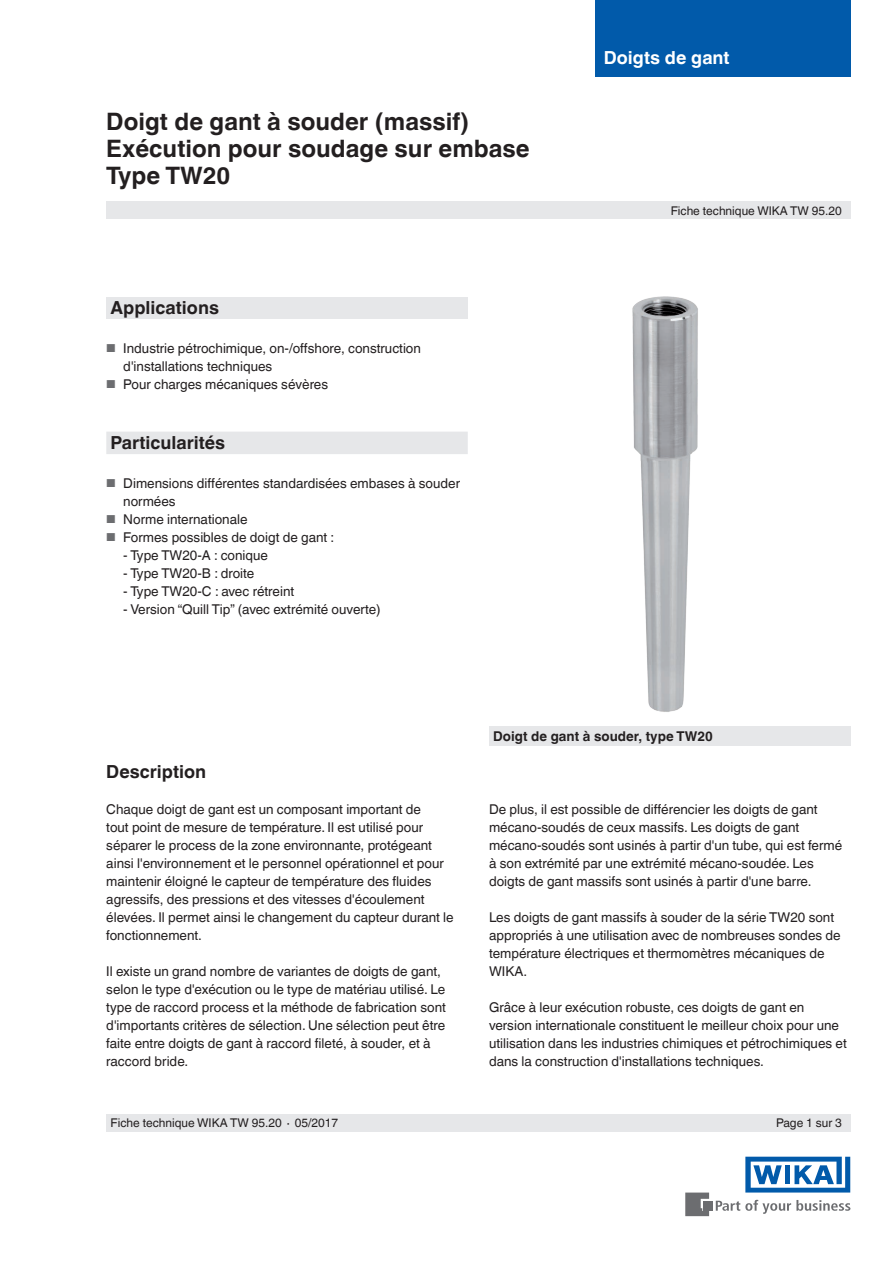
<style>
.page{position:relative;width:893px;height:1263px;background:#fff}
.page>*{position:absolute;margin:0;border:0;box-sizing:border-box;transform-origin:0 0}
.t1{font:700 24px/27px "Helvetica World";color:#231f20}
.t2{font:700 18px "Helvetica World";color:#231f20}
.t3{font:700 18px "Helvetica World";color:#fff}
.t4{font:13.5px/18px "Helvetica World";color:#231f20}
.t5{font:700 13.5px "Helvetica World";color:#231f20}
.t6{font:12px "Helvetica World";color:#231f20}
.s1{font-size:11.55px;color:#6c6d70}
</style>
<div class="page">
<div style="left:106px;top:298px;width:362px;height:21px;background:#e6e7e9"></div>
<svg style="left:716px;top:1200px;width:134px;height:14px"></svg>
<div style="left:703px;top:1201px;width:9px;height:9px;background:#6c6d70"></div>
<svg style="left:685px;top:1192px;width:24px;height:24px"></svg>
<svg style="left:745px;top:1157px;width:105px;height:35px"></svg>
<div style="left:106px;top:202px;width:744px;height:17px;background:#e6e7e9"></div>
<div style="left:106px;top:1114px;width:744px;height:17px;background:#e6e7e9"></div>
<div style="left:595px;top:0;width:255px;height:77px;background:#015aaa"></div>
<div style="left:489px;top:726px;width:361px;height:20px;background:#e6e7e9"></div>
<div style="left:106px;top:432px;width:362px;height:22px;background:#e6e7e9"></div>
<img style="left:632px;top:296px;width:66px;height:416px">
<h1 class="t1" style="left:106px;top:108px;width:425px">Doigt de gant à souder (massif)<br>Exécution pour soudage sur embase<br>Type TW20</h1>
<h2 class="t2" style="left:111px;top:297px;width:110px">Applications</h2>
<p class="t4" style="left:123px;top:339px;width:299px;text-indent:-17px"><span class="s1">■</span> Industrie pétrochimique, on-/offshore, construction d'installations techniques</p>
<p class="t4" style="left:106px;top:375px;width:223px"><span class="s1">■</span> Pour charges mécaniques sévères</p>
<h2 class="t2" style="left:111px;top:432px;width:116px">Particularités</h2>
<p class="t4" style="left:123px;top:474px;width:338px;text-indent:-17px"><span class="s1">■</span> Dimensions différentes standardisées embases à souder normées</p>
<p class="t4" style="left:106px;top:510px;width:143px"><span class="s1">■</span> Norme internationale</p>
<p class="t4" style="left:106px;top:528px;width:230px"><span class="s1">■</span> Formes possibles de doigt de gant :</p>
<p class="t4" style="left:123px;top:546px;width:146px">- Type TW20-A : conique</p>
<p class="t4" style="left:123px;top:564px;width:133px">- Type TW20-B : droite</p>
<p class="t4" style="left:123px;top:582px;width:172px">- Type TW20-C : avec rétreint</p>
<p class="t4" style="left:123px;top:600px;width:259px">- Version “Quill Tip” (avec extrémité ouverte)</p>
<h2 class="t3" style="left:604px;top:47px;width:127px">Doigts de gant</h2>
<p class="t6" style="left:671px;top:204px;width:173px">Fiche technique WIKA TW 95.20</p>
<h2 class="t2" style="left:106px;top:761px;width:101px">Description</h2>
<p class="t4" style="left:106px;top:800px;width:349px">Chaque doigt de gant est un composant important de<br>tout point de mesure de température. Il est utilisé pour séparer le process de la zone environnante, protégeant ainsi l'environnement et le personnel opérationnel et pour maintenir éloigné le capteur de température des fluides agressifs, des pressions et des vitesses d'écoulement élevées. Il permet ainsi le changement du capteur durant le fonctionnement.</p>
<p class="t4" style="left:106px;top:962px;width:341px">Il existe un grand nombre de variantes de doigts de gant, selon le type d'exécution ou le type de matériau utilisé. Le type de raccord process et la méthode de fabrication sont d'importants critères de sélection. Une sélection peut être faite entre doigts de gant à raccord fileté, à souder, et à raccord bride.</p>
<p class="t5" style="left:493px;top:728px;width:221px">Doigt de gant à souder, type TW20</p>
<p class="t4" style="left:489px;top:800px;width:355px">De plus, il est possible de différencier les doigts de gant mécano-soudés de ceux massifs. Les doigts de gant mécano-soudés sont usinés à partir d'un tube, qui est fermé à son extrémité par une extrémité mécano-soudée. Les doigts de gant massifs sont usinés à partir d'une barre.</p>
<p class="t4" style="left:489px;top:908px;width:353px">Les doigts de gant massifs à souder de la série TW20 sont appropriés à une utilisation avec de nombreuses sondes de température électriques et thermomètres mécaniques de WIKA.</p>
<p class="t4" style="left:489px;top:998px;width:359px">Grâce à leur exécution robuste, ces doigts de gant en version internationale constituent le meilleur choix pour une utilisation dans les industries chimiques et pétrochimiques et dans la construction d'installations techniques.</p>
<p class="t6" style="left:111px;top:1116px;width:229px">Fiche technique WIKA TW 95.20 ∙ 05/2017</p>
<p class="t6" style="left:776px;top:1116px;width:67px">Page 1 sur 3</p>
</div>
